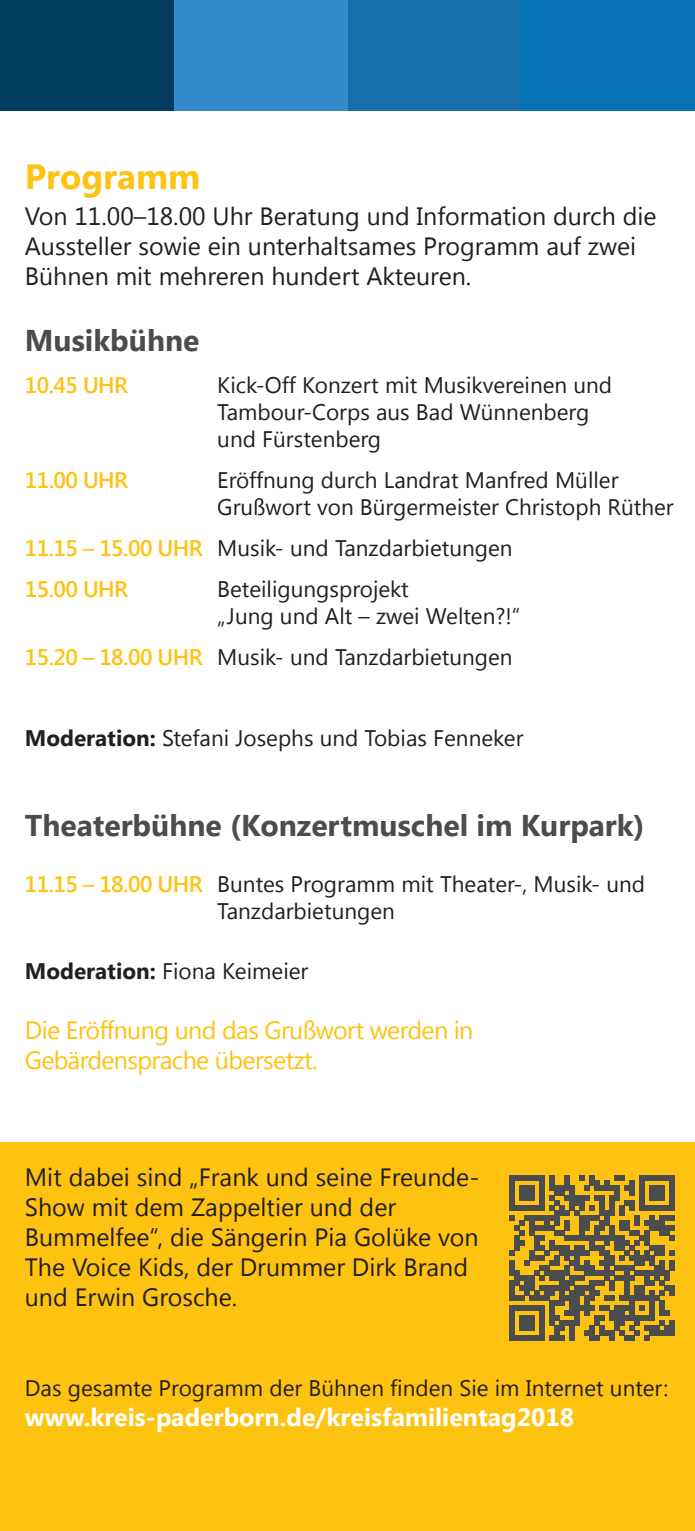
<style>
.page{position:relative;width:695px;height:1531px;background:#fff}
.page>*{position:absolute;margin:0;border:0;box-sizing:border-box;transform-origin:0 0}
.t1{font:700 35px "Segoe UI";color:#fec210}
.t2{font:700 30px "Segoe UI";color:#4b4c4d}
.t3{font:25px/30px "Segoe UI";color:#231f20}
.t4{font:25px/30px "Segoe UI";letter-spacing:-.025em;color:#fec210}
.t5{font:700 25px "Segoe UI";color:#fff}
.t6{font:22.5px/27px "Segoe UI";color:#231f20}
.t7{font:600 22.5px "Segoe UI";letter-spacing:-.025em;color:#fec210}
.s1{font-weight:600;color:#fec210}
.s2{font-weight:700}
</style>
<div class="page">
<div style="left:0;top:1143px;width:694px;height:388px;background:#fec210"></div>
<svg style="left:509px;top:1175px;width:165px;height:166px"></svg>
<div style="left:0;top:0;width:174px;height:111px;background:#023c5f"></div>
<hr style="left:694px;top:0;width:1px;height:111px;background:#135885">
<div style="left:347px;top:0;width:174px;height:111px;background:#166eaa"></div>
<div style="left:174px;top:0;width:173px;height:111px;background:#348bcb"></div>
<div style="left:521px;top:0;width:173px;height:111px;background:#0773b5"></div>
<h1 class="t1" style="left:25px;top:151px;width:177px">Programm</h1>
<p class="t3" style="left:25px;top:200px;width:633px">Von 11.00–18.00 Uhr Beratung und Information durch die<br>Aussteller sowie ein unterhaltsames Programm auf zwei<br>Bühnen mit mehreren hundert Akteuren.</p>
<h2 class="t2" style="left:25px;top:319px;width:176px">Musikbühne</h2>
<p class="t7" style="left:25px;top:369px;width:105px">10.45 UHR</p>
<p class="t6" style="left:217px;top:370px;width:396px">Kick-Off Konzert mit Musikvereinen und<br>Tambour-Corps aus Bad Wünnenberg und Fürstenberg</p>
<p class="t7" style="left:25px;top:464px;width:105px">11.00 UHR</p>
<p class="t6" style="left:217px;top:465px;width:458px">Eröffnung durch Landrat Manfred Müller<br>Grußwort von Bürgermeister Christoph Rüther</p>
<p class="t6" style="left:25px;top:526px;width:489px;line-height:41.2px"><span class="s1">11.15 – 15.00 UHR</span> Musik- und Tanzdarbietungen<br><span class="s1">15.00 UHR</span></p>
<p class="t6" style="left:217px;top:575px;width:304px">Beteiligungsprojekt<br>„Jung und Alt – zwei Welten?!“</p>
<p class="t6" style="left:25px;top:643px;width:489px"><span class="s1">15.20 – 18.00 UHR</span> Musik- und Tanzdarbietungen</p>
<p class="t6" style="left:25px;top:724px;width:500px"><span class="s2">Moderation:</span> Stefani Josephs und Tobias Fenneker</p>
<h2 class="t2" style="left:25px;top:804px;width:621px">Theaterbühne (Konzertmuschel im Kurpark)</h2>
<p class="t6" style="left:217px;top:869px;width:429px;text-indent:-192px"><span class="s1">11.15 – 18.00 UHR</span> Buntes Programm mit Theater-, Musik- und<br>Tanzdarbietungen</p>
<p class="t6" style="left:25px;top:956px;width:285px"><span class="s2">Moderation:</span> Fiona Keimeier</p>
<p class="t4" style="left:25px;top:1014px;width:450px">Die Eröffnung und das Grußwort werden in<br>Gebärdensprache übersetzt.</p>
<p class="t3" style="left:25px;top:1161px;width:456px">Mit dabei sind „Frank und seine Freunde-Show mit dem Zappeltier und der Bummelfee“, die Sängerin Pia Golüke von The Voice Kids, der Drummer Dirk Brand und Erwin Grosche.</p>
<p class="t6" style="left:25px;top:1373px;width:644px">Das gesamte Programm der Bühnen finden Sie im Internet unter:</p>
<p class="t5" style="left:25px;top:1399px;width:551px">www.kreis-paderborn.de/kreisfamilientag2018</p>
</div>
